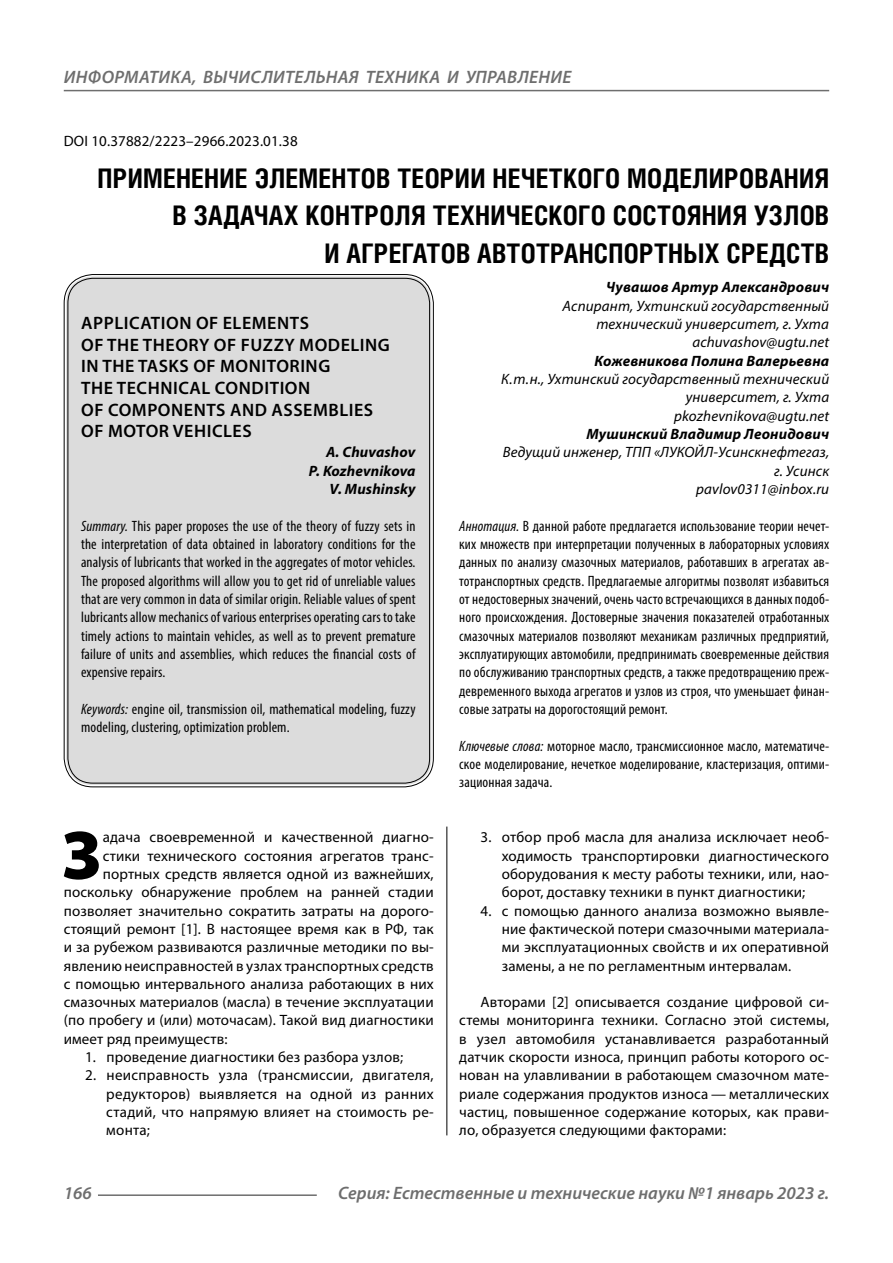
<style>
.page{position:relative;width:893px;height:1263px;background:#fff}
.page>*{position:absolute;margin:0;border:0;box-sizing:border-box;transform-origin:0 0}
.Bukvica{font:900 69.3px "Myriad Pro";color:#000}
.Header{font:700 27px/37.5px "Helios Cond C";letter-spacing:.01em;color:#000;text-align:right}
.Header-eng{font:600 18px/21.6px "Myriad Pro";letter-spacing:.03em;color:#000}
.t1{font:italic 600 18px "Myriad Pro";color:#6e6e6e}
.Normal{font:15px/18.3px "Myriad Pro";letter-spacing:.01em;color:#000;text-align:justify}
.Annotation-rus{font:condensed 15px/18.3px "Myriad Pro";letter-spacing:.01em;color:#000;text-align:justify}
.Annotation-eng{font:condensed 15px/18.3px "Myriad Pro";letter-spacing:.01em;color:#000;text-align:justify}
.Bukvica-2{font:15px "Myriad Pro";letter-spacing:.01em;color:#000}
.Author-doc{font:italic 15px/18.3px "Myriad Pro";letter-spacing:.01em;color:#000;text-align:right}
.Author{font:italic 700 15px "Myriad Pro";letter-spacing:.01em;color:#000}
.Author-email{font:italic 15px "Myriad Pro";letter-spacing:.01em;color:#000}
.Author-eng{font:italic 700 15px "Myriad Pro";letter-spacing:.01em;color:#000}
.DOI{font:15px "Myriad Pro";letter-spacing:.01em;color:#000}
.s1{font-style:italic}
</style>
<div class="page">
<hr style="left:446px;top:824px;width:1px;height:311px;background:#000">
<div style="left:66px;top:276px;width:365px;height:509px;background:#dcdcdc;border-radius:27px"></div>
<hr style="left:98px;top:1194px;width:219px;height:2px;background:#6e6e6e">
<hr style="left:64px;top:90px;width:765px;height:1px;background:#6e6e6e">
<p class="t1" style="left:64px;top:66px;width:25px">Информатика</p>
<p class="t1" style="left:192px;top:66px;width:48px">, вычислител</p>
<p class="t1" style="left:316px;top:66px;width:23px">ьная</p>
<p class="t1" style="left:366px;top:66px;width:12px">техника</p>
<p class="t1" style="left:447px;top:66px;width:31px">и управление</p>
<p class="DOI" style="left:64px;top:132px;width:235px">DOI 10.37882/2223–2966.2023.01.38</p>
<p class="Header" style="left:97px;top:159px;width:733px">ПРИМЕНЕНИЕ ЭЛЕМЕНТОВ ТЕОРИИ НЕЧЕТКОГО МОДЕЛИРОВАНИЯ<br>В ЗАДАЧАХ КОНТРОЛЯ ТЕХНИЧЕСКОГО СОСТОЯНИЯ УЗЛОВ<br>И АГРЕГАТОВ АВТОТРАНСПОРТНЫХ СРЕДСТВ</p>
<p class="Author" style="left:606px;top:278px;width:224px">Чувашов Артур Александрович</p>
<p class="Author-doc" style="left:562px;top:296px;width:268px">Аспирант, Ухтинский государственный технический университет, г. Ухта</p>
<p class="Author-email" style="left:692px;top:333px;width:138px">achuvashov@ugtu.net</p>
<p class="Author" style="left:594px;top:351px;width:236px">Кожевникова Полина Валерьевна</p>
<p class="Author-doc" style="left:501px;top:370px;width:330px">К.т.н., Ухтинский государственный технический университет, г. Ухта</p>
<p class="Author-email" style="left:674px;top:406px;width:157px">pkozhevnikova@ugtu.net</p>
<p class="Author" style="left:586px;top:424px;width:244px">Мушинский Владимир Леонидович</p>
<p class="Author-doc" style="left:503px;top:443px;width:328px">Ведущий инженер, ТПП «ЛУКОЙЛ-Усинскнефтегаз, г. Усинск</p>
<p class="Author-email" style="left:696px;top:480px;width:135px">pavlov0311@inbox.ru</p>
<p class="Annotation-rus" style="left:459px;top:516px;width:371px"><span class="s1">Аннотация.</span> В данной работе предлагается использование теории нечет&shy;ких множеств при интерпретации полученных в лабораторных условиях данных по анализу смазочных материалов, работавших в агрегатах ав&shy;тотранспортных средств. Предлагаемые алгоритмы позволят избавиться от недостоверных значений, очень часто встречающихся в данных подоб&shy;ного происхождения. Достоверные значения показателей отработанных смазочных материалов позволяют механикам различных предприятий, эксплуатирующих автомобили, предпринимать своевременные действия по обслуживанию транспортных средств, а также предотвращению преж&shy;девременного выхода агрегатов и узлов из строя, что уменьшает финан&shy;совые затраты на дорогостоящий ремонт.</p>
<p class="Annotation-rus" style="left:459px;top:736px;width:371px"><span class="s1">Ключевые слова:</span> моторное масло, трансмиссионное масло, математиче&shy;ское моделирование, нечеткое моделирование, кластеризация, оптими&shy;зационная задача.</p>
<p class="Header-eng" style="left:81px;top:312px;width:310px">APPLICATION OF ELEMENTS<br>OF THE THEORY OF FUZZY MODELING<br>IN THE TASKS OF MONITORING<br>THE TECHNICAL CONDITION<br>OF COMPONENTS AND ASSEMBLIES<br>OF MOTOR VEHICLES</p>
<p class="Author-eng" style="left:326px;top:443px;width:91px">A. Chuvashov</p>
<p class="Author-eng" style="left:309px;top:461px;width:108px">P. Kozhevnikova</p>
<p class="Author-eng" style="left:330px;top:479px;width:87px">V. Mushinsky</p>
<p class="Annotation-eng" style="left:81px;top:516px;width:336px"><span class="s1">Summary.</span> This paper proposes the use of the theory of fuzzy sets in the interpretation of data obtained in laboratory conditions for the analysis of lubricants that worked in the aggregates of motor vehicles.<br>The proposed algorithms will allow you to get rid of unreliable values that are very common in data of similar origin. Reliable values of spent lubricants allow mechanics of various enterprises operating cars to take timely actions to maintain vehicles, as well as to prevent premature failure of units and assemblies, which reduces the financial costs of expensive repairs.</p>
<p class="Annotation-eng" style="left:81px;top:700px;width:336px"><span class="s1">Keywords:</span> engine oil, transmission oil, mathematical modeling, fuzzy modeling, clustering, optimization problem.</p>
<p class="Bukvica" style="left:62px;top:809px;width:41px">З</p>
<p class="Bukvica-2" style="left:103px;top:828px;width:332px">адача своевременной и качественной диагно-</p>
<p class="Bukvica-2" style="left:103px;top:846px;width:332px">стики технического состояния агрегатов транс-</p>
<p class="Bukvica-2" style="left:103px;top:864px;width:332px">портных средств является одной из важнейших,</p>
<p class="Bukvica-2" style="left:64px;top:883px;width:371px">поскольку обнаружение проблем на ранней стадии</p>
<p class="Bukvica-2" style="left:64px;top:901px;width:371px">позволяет значительно сократить затраты на дорого-</p>
<p class="Bukvica-2" style="left:64px;top:919px;width:371px">стоящий ремонт [1]. В настоящее время как в РФ, так</p>
<p class="Bukvica-2" style="left:64px;top:938px;width:371px">и за рубежом развиваются различные методики по вы-</p>
<p class="Bukvica-2" style="left:64px;top:956px;width:371px">явлению неисправностей в узлах транспортных средств</p>
<p class="Bukvica-2" style="left:64px;top:974px;width:371px">с помощью интервального анализа работающих в них</p>
<p class="Bukvica-2" style="left:64px;top:993px;width:371px">смазочных материалов (масла) в течение эксплуатации</p>
<p class="Bukvica-2" style="left:64px;top:1011px;width:371px">(по пробегу и (или) моточасам). Такой вид диагностики</p>
<p class="Bukvica-2" style="left:64px;top:1029px;width:165px">имеет ряд преимуществ:</p>
<p class="Normal" style="left:85px;top:1048px;width:320px">1. проведение диагностики без разбора узлов;</p>
<p class="Normal" style="left:106px;top:1066px;width:329px;text-indent:-21px">2. неисправность узла (трансмиссии, двигателя, редукторов) выявляется на одной из ранних стадий, что напрямую влияет на стоимость ре&shy;монта;</p>
<p class="Normal" style="left:502px;top:828px;width:329px;text-indent:-21px">3. отбор проб масла для анализа исключает необ&shy;ходимость транспортировки диагностического оборудования к месту работы техники, или, нао&shy;борот, доставку техники в пункт диагностики;</p>
<p class="Normal" style="left:502px;top:901px;width:329px;text-indent:-21px">4. с помощью данного анализа возможно выявле&shy;ние фактической потери смазочными материала&shy;ми эксплуатационных свойств и их оперативной замены, а не по регламентным интервалам.</p>
<p class="Normal" style="left:459px;top:993px;width:371px;text-indent:21px">Авторами [2] описывается создание цифровой си&shy;стемы мониторинга техники. Согласно этой системы, в узел автомобиля устанавливается разработанный датчик скорости износа, принцип работы которого ос&shy;нован на улавливании в работающем смазочном мате&shy;риале содержания продуктов износа — металлических частиц, повышенное содержание которых, как прави&shy;ло, образуется следующими факторами:</p>
<p class="t1" style="left:64px;top:1182px;width:30px">166</p>
<p class="t1" style="left:338px;top:1182px;width:493px">Серия: Естественные и технические науки №1 январь 2023 г.</p>
</div>
